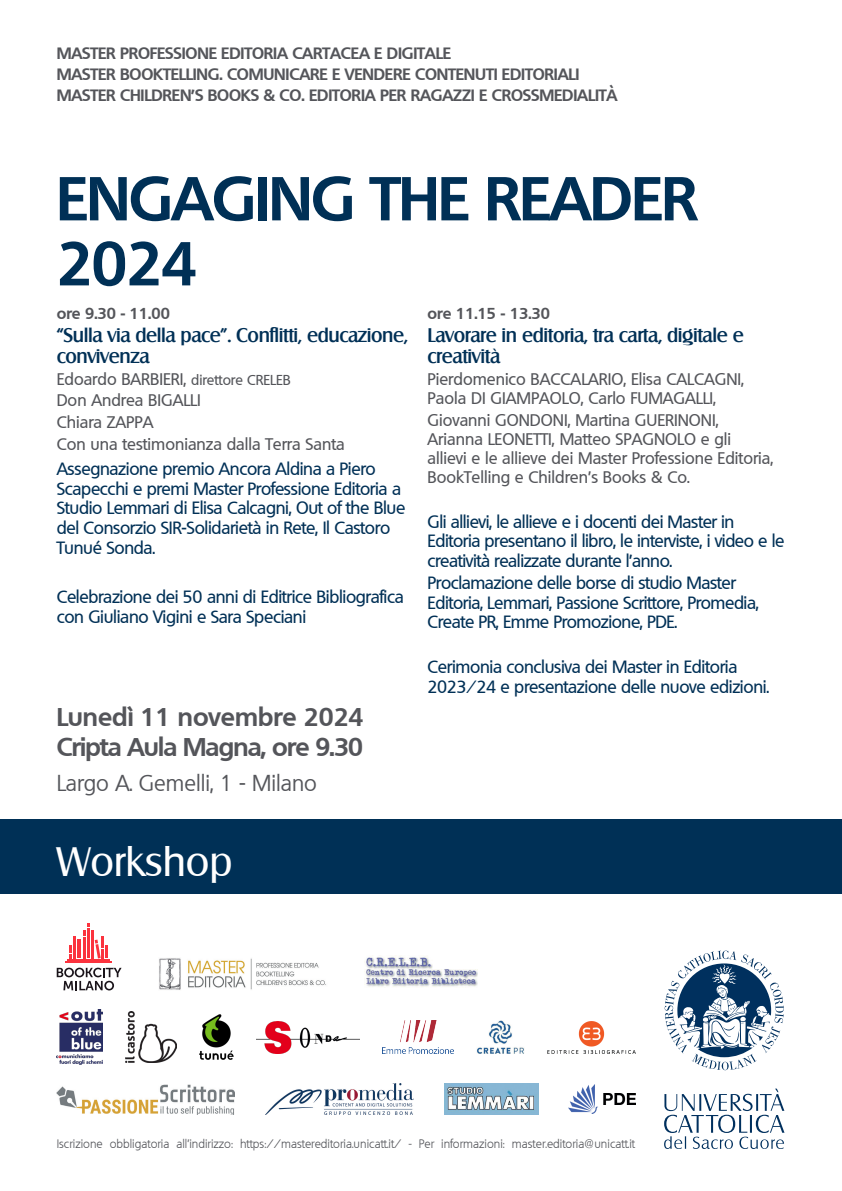
<style>
.page{position:relative;width:842px;height:1191px;background:#fff}
.page>*{position:absolute;margin:0;border:0;box-sizing:border-box;transform-origin:0 0}
.Titolo{font:700 60px/65px "Quebec";letter-spacing:-.015em;color:#003056}
.Evento{font:40px "Salzburg";color:#fff}
.Aula-ora{font:700 25px "Quebec";letter-spacing:-.03em;color:#54555a}
.Data{font:700 25px "Quebec";color:#54555a}
.Luogo{font:22px "Quebec";color:#54555a}
.Titolo_3{font:500 19.2px/21px "Salzburg";letter-spacing:-.02em;color:#003056}
.Titolo_2{font:500 17.3px/19.6px "Quebec";letter-spacing:-.025em;color:#003056}
.professore{font:500 17.3px/19.6px "Quebec";letter-spacing:-.02em;color:#003056}
.professore-2{font:500 16.4px/19.2px "Quebec";color:#54555a}
.Uni{font:700 16px "Quebec";letter-spacing:-.01em;color:#54555a}
.ora{font:700 15.4px "Quebec";color:#54555a}
.info{font:300 12px "Quebec";color:#54555a}
.s1{font-size:14px}
</style>
<div class="page">
<div style="left:0;top:819px;width:842px;height:75px;background:#003056"></div>
<svg style="left:664px;top:950px;width:120px;height:120px"></svg>
<svg style="left:664px;top:1088px;width:120px;height:61px"></svg>
<img style="left:57px;top:1084px;width:178px;height:30px">
<img style="left:265px;top:1083px;width:149px;height:31px">
<img style="left:444px;top:1083px;width:94px;height:31px">
<img style="left:569px;top:1084px;width:66px;height:29px">
<img style="left:364px;top:955px;width:114px;height:32px">
<img style="left:159px;top:958px;width:167px;height:32px">
<svg style="left:57px;top:967px;width:65px;height:23px"></svg>
<svg style="left:69px;top:923px;width:39px;height:35px"></svg>
<hr style="left:68px;top:959px;width:42px;height:1px;background:#fb333e">
<hr style="left:65px;top:961px;width:47px;height:2px;background:#fb333e">
<img style="left:548px;top:1021px;width:87px;height:32px">
<img style="left:382px;top:1020px;width:72px;height:33px">
<img style="left:477px;top:1020px;width:47px;height:33px">
<img style="left:125px;top:1011px;width:52px;height:52px">
<img style="left:257px;top:1021px;width:102px;height:32px">
<img style="left:200px;top:1014px;width:34px;height:45px">
<img style="left:57px;top:1010px;width:45px;height:54px">
<p class="Uni" style="left:57px;top:43px;width:396px">MASTER PROFESSIONE EDITORIA CARTACEA E DIGITALE</p>
<p class="Uni" style="left:57px;top:63px;width:524px">MASTER BOOKTELLING. COMUNICARE E VENDERE CONTENUTI EDITORIALI</p>
<p class="Uni" style="left:57px;top:84px;width:562px">MASTER CHILDREN’S BOOKS &amp; CO. EDITORIA PER RAGAZZI E CROSSMEDIALITÀ</p>
<p class="Titolo" style="left:57px;top:165px;width:642px">ENGAGING THE READER<br>2024</p>
<p class="ora" style="left:57px;top:303px;width:115px">ore 9.30 - 11.00</p>
<p class="Titolo_3" style="left:57px;top:324px;width:353px">“Sulla via della pace”. Conflitti, educazione, convivenza</p>
<p class="professore-2" style="left:57px;top:369px;width:235px">Edoardo BARBIERI, <span class="s1">direttore CRELEB</span></p>
<p class="professore-2" style="left:57px;top:391px;width:146px">Don Andrea BIGALLI</p>
<p class="professore-2" style="left:57px;top:412px;width:98px">Chiara ZAPPA</p>
<p class="professore-2" style="left:57px;top:434px;width:290px">Con una testimonianza dalla Terra Santa</p>
<p class="professore" style="left:57px;top:459px;width:350px">Assegnazione premio Ancora Aldina a Piero Scapecchi e premi Master Professione Editoria a Studio Lemmari di Elisa Calcagni, Out of the Blue del Consorzio SIR-Solidarietà in Rete, Il Castoro Tunué Sonda.</p>
<p class="professore" style="left:57px;top:587px;width:349px">Celebrazione dei 50 anni di Editrice Bibliografica con Giuliano Vigini e Sara Speciani</p>
<p class="Data" style="left:57px;top:700px;width:308px">Lunedì 11 novembre 2024</p>
<p class="Aula-ora" style="left:57px;top:730px;width:308px">Cripta Aula Magna, ore 9.30</p>
<p class="Luogo" style="left:57px;top:768px;width:262px">Largo A. Gemelli, 1 - Milano</p>
<p class="ora" style="left:428px;top:303px;width:124px">ore 11.15 - 13.30</p>
<p class="Titolo_3" style="left:428px;top:324px;width:318px">Lavorare in editoria, tra carta, digitale e creatività</p>
<p class="professore-2" style="left:428px;top:369px;width:318px">Pierdomenico BACCALARIO, Elisa CALCAGNI,<br>Paola DI GIAMPAOLO, Carlo FUMAGALLI,</p>
<p class="professore-2" style="left:428px;top:410px;width:347px">Giovanni GONDONI, Martina GUERINONI, Arianna LEONETTI, Matteo SPAGNOLO e gli allievi e le allieve dei Master Professione Editoria, BookTelling e Children’s Books &amp; Co.</p>
<p class="Titolo_2" style="left:428px;top:511px;width:358px">Gli allievi, le allieve e i docenti dei Master in<br>Editoria presentano il libro, le interviste, i video e le creatività realizzate durante l’anno.</p>
<p class="Titolo_2" style="left:428px;top:573px;width:333px">Proclamazione delle borse di studio Master<br>Editoria, Lemmari, Passione Scrittore, Promedia,<br>Create PR, Emme Promozione, PDE.</p>
<p class="Titolo_2" style="left:428px;top:657px;width:343px">Cerimonia conclusiva dei Master in Editoria<br>2023/24 e presentazione delle nuove edizioni.</p>
<p class="Evento" style="left:57px;top:837px;width:177px">Workshop</p>
<p class="info" style="left:57px;top:1136px;width:580px">Iscrizione obbligatoria all’indirizzo: https://mastereditoria.unicatt.it/ - Per informazioni: master.editoria@unicatt.it</p>
</div>
